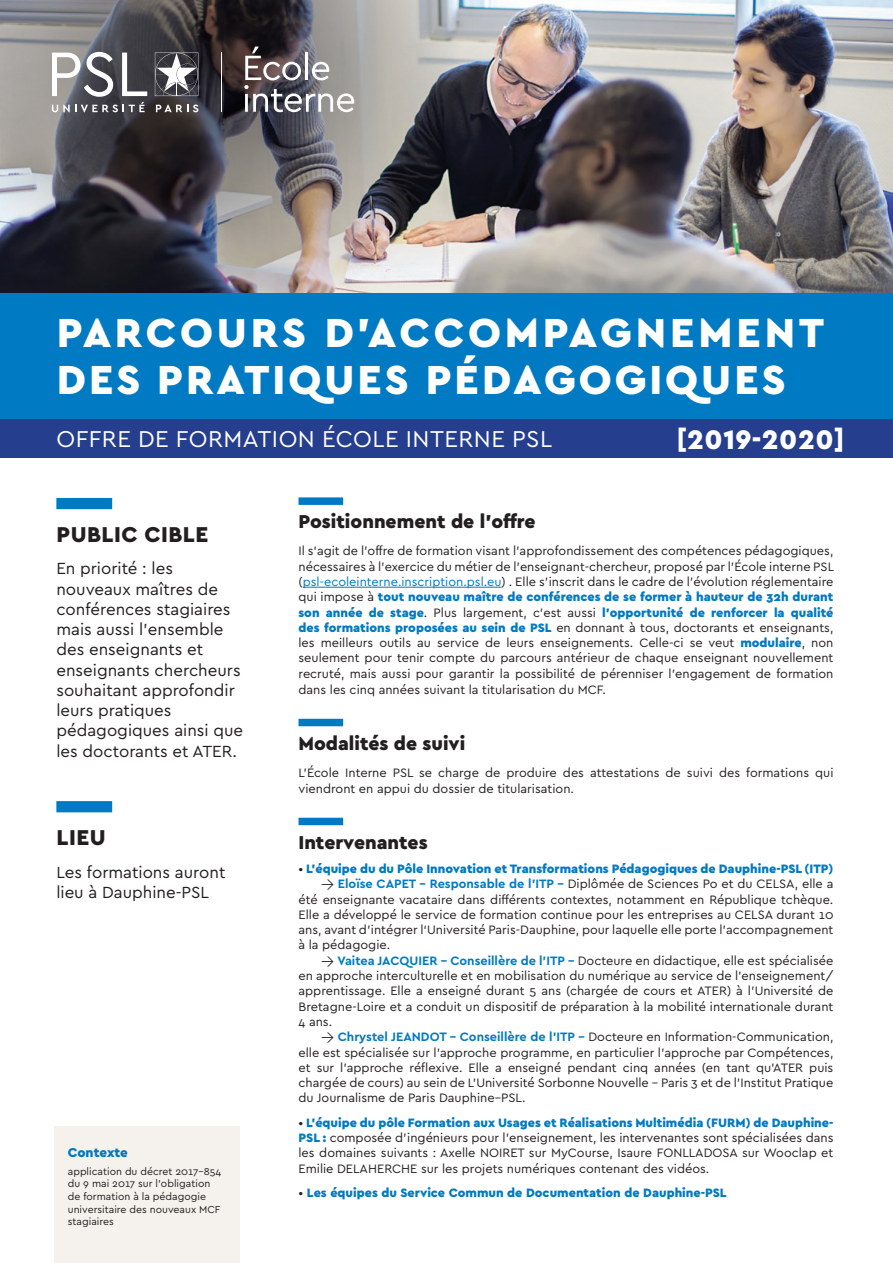
<style>
.page{position:relative;width:893px;height:1263px;background:#fff}
.page>*{position:absolute;margin:0;border:0;box-sizing:border-box;transform-origin:0 0}
.t1{font:900 42.45px "Cera PRO";letter-spacing:.09em;color:#fff}
.t2{font:900 42.45px "Cera PRO";letter-spacing:.07em;color:#fff}
.t3{font:900 28.2px "Cera PRO";letter-spacing:.02em;color:#fff}
.t4{font:24px "Cera";letter-spacing:.02em;color:#fff}
.t5{font:900 22.5px "Cera PRO";letter-spacing:.02em;color:#231f20}
.t6{font:900 19.5px "Cera PRO";color:#231f20}
.t7{font:16.8px/20.2px "Cera";color:#231f20}
.t8{font:900 13.5px "Cera PRO";letter-spacing:-.01em;color:#007ac2}
.t9{font:12.75px/15.3px "Cera";color:#231f20;text-align:justify}
.t10{font:900 12.75px "Cera PRO";color:#007ac2}
.t11{font:10.5px/12.6px "Cera";color:#231f20}
.s1{color:#007ac2}
.s2{font-family:"Cera PRO";font-weight:900;color:#007ac2}
.s3{font-family:"Cera";font-weight:400;color:#231f20}
.s4{font-family:"DIN"}
.s5{font-family:"Cera PRO";font-weight:700;color:#007ac2}
</style>
<div class="page">
<img style="left:462px;top:0;width:431px;height:293px">
<img style="left:0;top:0;width:462px;height:293px">
<div style="left:55px;top:1127px;width:185px;height:136px;background:#f5f2ee"></div>
<div style="left:0;top:293px;width:893px;height:127px;background:#007ac2"></div>
<div style="left:0;top:420px;width:893px;height:38px;background:#253f8e"></div>
<hr style="left:303px;top:587px;width:199px;height:1px;background:#007ac2">
<div style="left:298px;top:497px;width:45px;height:8px;background:#007ac2"></div>
<div style="left:298px;top:719px;width:45px;height:7px;background:#007ac2"></div>
<div style="left:298px;top:818px;width:45px;height:7px;background:#007ac2"></div>
<div style="left:56px;top:498px;width:56px;height:11px;background:#007ac2"></div>
<div style="left:56px;top:801px;width:56px;height:11px;background:#007ac2"></div>
<hr style="left:221px;top:52px;width:1px;height:60px;background:#fff">
<svg style="left:156px;top:105px;width:42px;height:7px"></svg>
<svg style="left:154px;top:53px;width:45px;height:43px"></svg>
<svg style="left:52px;top:52px;width:95px;height:60px"></svg>
<svg style="left:244px;top:47px;width:110px;height:65px;background:#868184"></svg>
<p class="t1" style="left:57px;top:305px;width:769px">PARCOURS D’ACCOMPAGNEMENT</p>
<p class="t2" style="left:57px;top:351px;width:730px">DES PRATIQUES PÉDAGOGIQUES</p>
<p class="t4" style="left:57px;top:423px;width:497px">OFFRE DE FORMATION ÉCOLE INTERNE PSL</p>
<p class="t3" style="left:677px;top:421px;width:169px">[2019-2020]</p>
<p class="t5" style="left:57px;top:520px;width:153px">PUBLIC CIBLE</p>
<p class="t7" style="left:56px;top:558px;width:188px">En priorité : les nouveaux maîtres de conférences stagiaires mais aussi l’ensemble des enseignants et enseignants chercheurs souhaitant approfondir leurs pratiques pédagogiques ainsi que les doctorants et ATER.</p>
<p class="t5" style="left:57px;top:823px;width:51px">LIEU</p>
<p class="t7" style="left:56px;top:861px;width:171px">Les formations auront</p>
<p class="t7" style="left:56px;top:881px;width:154px">lieu à Dauphine-PSL</p>
<p class="t8" style="left:68px;top:1143px;width:62px">Contexte</p>
<p class="t11" style="left:68px;top:1164px;width:155px">application du décret 2017-854 du 9 mai 2017 sur l’obligation de formation à la pédagogie universitaire des nouveaux MCF stagiaires</p>
<p class="t6" style="left:298px;top:509px;width:239px">Positionnement de l’offre</p>
<p class="t9" style="left:298px;top:543px;width:537px">Il s’agit de l’offre de formation visant l’approfondissement des compétences pédagogiques, nécessaires à l’exercice du métier de l’enseignant-chercheur, proposé par l’École interne PSL (<span class="s1">psl-ecoleinterne.inscription.psl.eu</span>) . Elle s’inscrit dans le cadre de l’évolution réglementaire qui impose à <span class="s2">tout nouveau maître de conférences de se former à hauteur de 32h durant son année de stage</span>. Plus largement, c’est aussi <span class="s2">l’opportunité de renforcer la qualité des formations proposées au sein de PSL</span> en donnant à tous, doctorants et enseignants, les meilleurs outils au service de leurs enseignements. Celle-ci se veut <span class="s2">modulaire</span>, non seulement pour tenir compte du parcours antérieur de chaque enseignant nouvellement recruté, mais aussi pour garantir la possibilité de pérenniser l’engagement de formation dans les cinq années suivant la titularisation du MCF.</p>
<p class="t6" style="left:298px;top:730px;width:168px">Modalités de suivi</p>
<p class="t9" style="left:298px;top:764px;width:536px;line-height:16.2px">L’École Interne PSL se charge de produire des attestations de suivi des formations qui viendront en appui du dossier de titularisation.</p>
<p class="t6" style="left:298px;top:829px;width:131px">Intervenantes</p>
<p class="t10" style="left:298px;top:860px;width:536px"><span class="s3">•</span> L’équipe du du Pôle Innovation et Transformations Pédagogiques de Dauphine-PSL (ITP)</p>
<p class="t9" style="left:298px;top:876px;width:536px;text-indent:23px"><span class="s4">&gt;</span> <span class="s5">Eloïse CAPET – Responsable de l’ITP –</span> Diplômée de Sciences Po et du CELSA, elle a été enseignante vacataire dans différents contextes, notamment en République tchèque.<br>Elle a développé le service de formation continue pour les entreprises au CELSA durant 10 ans, avant d’intégrer l‘Université Paris-Dauphine, pour laquelle elle porte l’accompagnement à la pédagogie.</p>
<p class="t9" style="left:298px;top:952px;width:536px;text-indent:23px"><span class="s4">&gt;</span> <span class="s5">Vaitea JACQUIER – Conseillère de l’ITP –</span> Docteure en didactique, elle est spécialisée en approche interculturelle et en mobilisation du numérique au service de l’enseignement/ apprentissage. Elle a enseigné durant 5 ans (chargée de cours et ATER) à l’Université de Bretagne-Loire et a conduit un dispositif de préparation à la mobilité internationale durant 4 ans.</p>
<p class="t9" style="left:298px;top:1029px;width:536px;text-indent:23px"><span class="s4">&gt;</span> <span class="s5">Chrystel JEANDOT – Conseillère de l’ITP –</span> Docteure en Information-Communication, elle est spécialisée sur l’approche programme, en particulier l’approche par Compétences, et sur l’approche réflexive. Elle a enseigné pendant cinq années (en tant qu’ATER puis chargée de cours) au sein de L’Université Sorbonne Nouvelle - Paris 3 et de l’Institut Pratique du Journalisme de Paris Dauphine–PSL.</p>
<p class="t9" style="left:298px;top:1114px;width:536px">• <span class="s2">L’équipe du pôle Formation aux Usages et Réalisations Multimédia (FURM) de Dauphine-PSL :</span> composée d’ingénieurs pour l’enseignement, les intervenantes sont spécialisées dans les domaines suivants : Axelle NOIRET sur MyCourse, Isaure FONLLADOSA sur Wooclap et Emilie DELAHERCHE sur les projets numériques contenant des vidéos.</p>
<p class="t10" style="left:298px;top:1184px;width:430px"><span class="s3">•</span> Les équipes du Service Commun de Documentation de Dauphine-PSL</p>
</div>
